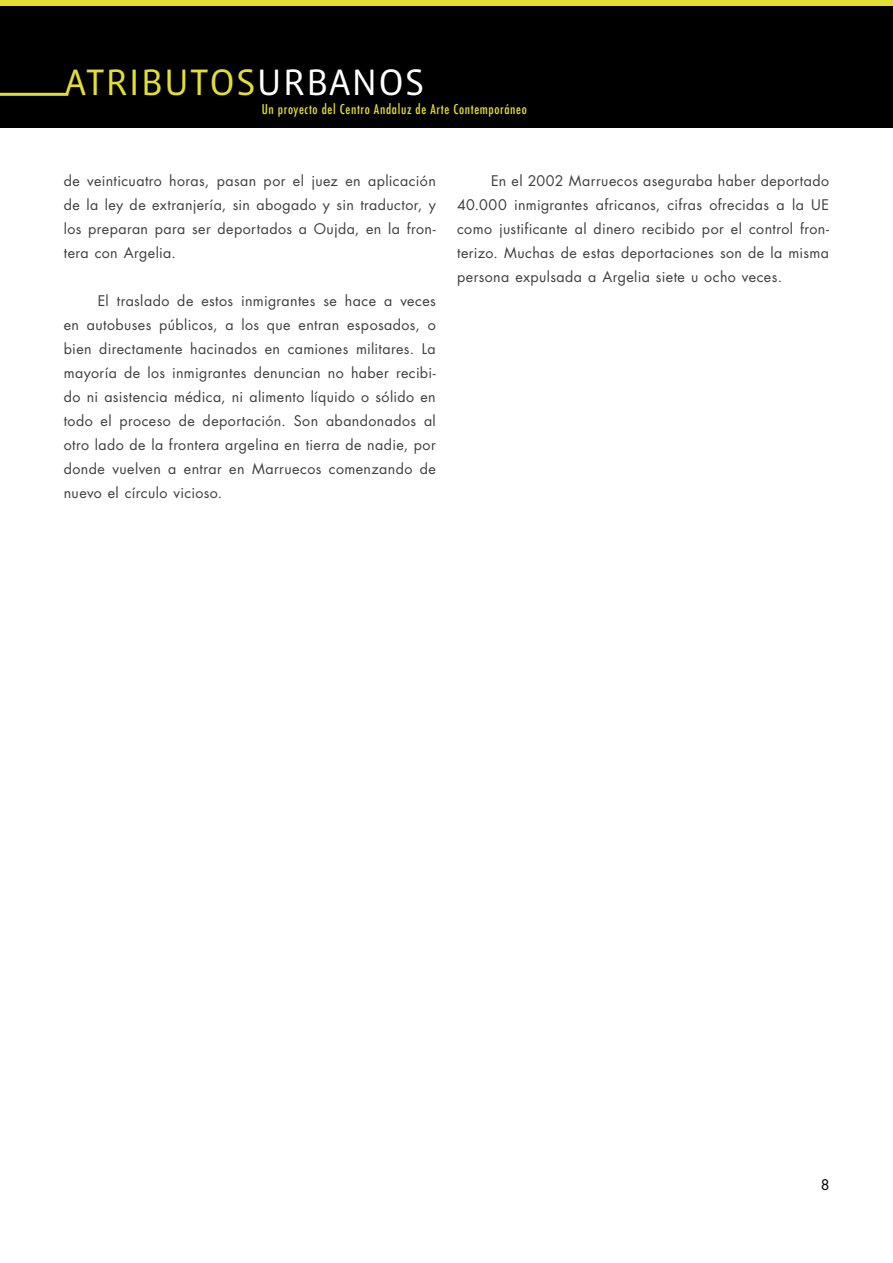
<style>
.page{position:relative;width:893px;height:1263px;background:#fff}
.page>*{position:absolute;margin:0;border:0;box-sizing:border-box;transform-origin:0 0}
.t1{font:37.65px "Vista Sans";letter-spacing:.025em;color:#e3df31}
.t2{font:14.25px/24px "Futura Std";letter-spacing:.03em;color:#3e3e40;text-align:justify}
.t3{font:14.25px "Futura Std";color:#000}
.t4{font:500 condensed 13.2px "Futura";letter-spacing:.05em;color:#e3df31}
.s1{color:#fff}
</style>
<div class="page">
<div style="left:0;top:6px;width:893px;height:122px;background:#000"></div>
<div style="left:0;top:0;width:893px;height:5px;background:#e3df31"></div>
<hr style="left:0;top:93px;width:68px;height:3px;background:#e3df31">
<h1 class="t1" style="left:65px;top:64px;width:361px">ATRIBUTOS<span class="s1">URBANOS</span></h1>
<p class="t4" style="left:262px;top:100px;width:267px">Un proyecto del Centro Andaluz de Arte Contemporáneo</p>
<p class="t2" style="left:64px;top:168px;width:374px">de veinticuatro horas, pasan por el juez en aplicación de la ley de extranjería, sin abogado y sin traductor, y los preparan para ser deportados a Oujda, en la fron&shy;tera con Argelia.</p>
<p class="t2" style="left:64px;top:288px;width:374px;text-indent:34px">El traslado de estos inmigrantes se hace a veces en autobuses públicos, a los que entran esposados, o bien directamente hacinados en camiones militares. La mayoría de los inmigrantes denuncian no haber recibi&shy;do ni asistencia médica, ni alimento líquido o sólido en todo el proceso de deportación. Son abandonados al otro lado de la frontera argelina en tierra de nadie, por donde vuelven a entrar en Marruecos comenzando de nuevo el círculo vicioso.</p>
<p class="t2" style="left:457px;top:168px;width:374px;text-indent:34px">En el 2002 Marruecos aseguraba haber deportado 40.000 inmigrantes africanos, cifras ofrecidas a la UE como justificante al dinero recibido por el control fron&shy;terizo. Muchas de estas deportaciones son de la misma persona expulsada a Argelia siete u ocho veces.</p>
<p class="t3" style="left:821px;top:1175px;width:10px">8</p>
</div>
